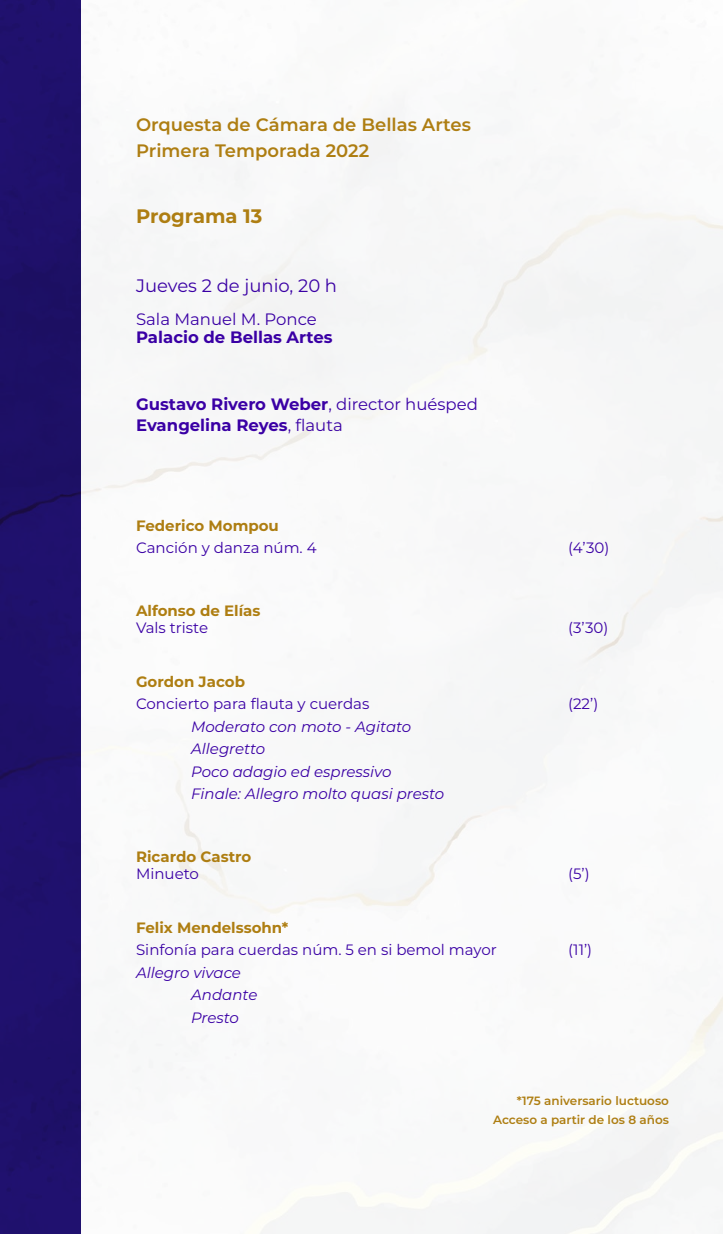
<style>
.page{position:relative;width:723px;height:1234px;background:#fff}
.page>*{position:absolute;margin:0;border:0;box-sizing:border-box;transform-origin:0 0}
.t1{font:700 19.5px "Montserrat";color:#ae7e12}
.t2{font:600 18px/25.8px "Montserrat";color:#ae7e12}
.t3{font:18px "Montserrat";color:#3a00a5}
.t4{font:700 16.5px/21px "Montserrat";color:#3a00a5}
.t5{font:16.5px "Montserrat";color:#3a00a5}
.t6{font:15px "Montserrat";color:#3a00a5}
.t7{font:italic 15px/22.5px "Montserrat";color:#3a00a5}
.t8{font:700 15px "Montserrat";color:#ae7e12}
.t9{font:600 12px/19.2px "Montserrat";color:#ae7e12;text-align:right}
.s1{font-weight:400}
</style>
<div class="page">
<div style="left:81px;top:0;width:642px;height:1233px;background:#f8f9f9"></div>
<div style="left:0;top:0;width:81px;height:1233px;background:#1f116b"></div>
<p class="t2" style="left:136px;top:111px;width:336px">Orquesta de Cámara de Bellas Artes<br>Primera Temporada 2022</p>
<h1 class="t1" style="left:136px;top:202px;width:128px">Programa 13</h1>
<p class="t3" style="left:136px;top:273px;width:203px">Jueves 2 de junio, 20 h</p>
<p class="t5" style="left:136px;top:307px;width:182px">Sala Manuel M. Ponce</p>
<p class="t4" style="left:136px;top:325px;width:198px">Palacio de Bellas Artes</p>
<p class="t4" style="left:136px;top:393px;width:343px">Gustavo Rivero Weber<span class="s1">, director huésped<br></span>Evangelina Reyes<span class="s1">, flauta</span></p>
<p class="t8" style="left:136px;top:514px;width:144px">Federico Mompou</p>
<p class="t6" style="left:136px;top:537px;width:182px">Canción y danza núm. 4</p>
<p class="t6" style="left:568px;top:537px;width:43px">(4’30)</p>
<p class="t8" style="left:136px;top:600px;width:126px">Alfonso de Elías</p>
<p class="t6" style="left:136px;top:617px;width:74px">Vals triste</p>
<p class="t6" style="left:568px;top:617px;width:42px">(3’30)</p>
<p class="t8" style="left:136px;top:670px;width:110px">Gordon Jacob</p>
<p class="t6" style="left:136px;top:693px;width:235px">Concierto para flauta y cuerdas</p>
<p class="t6" style="left:568px;top:693px;width:32px">(22’)</p>
<p class="t7" style="left:191px;top:714px;width:255px">Moderato con moto - Agitato<br>Allegretto<br>Poco adagio ed espressivo<br>Finale: Allegro molto quasi presto</p>
<p class="t8" style="left:136px;top:846px;width:117px">Ricardo Castro</p>
<p class="t6" style="left:136px;top:863px;width:64px">Minueto</p>
<p class="t6" style="left:568px;top:863px;width:23px">(5’)</p>
<p class="t8" style="left:136px;top:916px;width:154px">Felix Mendelssohn*</p>
<p class="t6" style="left:136px;top:939px;width:362px">Sinfonía para cuerdas núm. 5 en si bemol mayor</p>
<p class="t6" style="left:568px;top:939px;width:26px">(11’)</p>
<p class="t7" style="left:191px;top:960px;width:68px;text-indent:-55px">Allegro vivace<br>Andante<br>Presto</p>
<p class="t9" style="left:493px;top:1090px;width:177px">*175 aniversario luctuoso<br>Acceso a partir de los 8 años</p>
</div>
